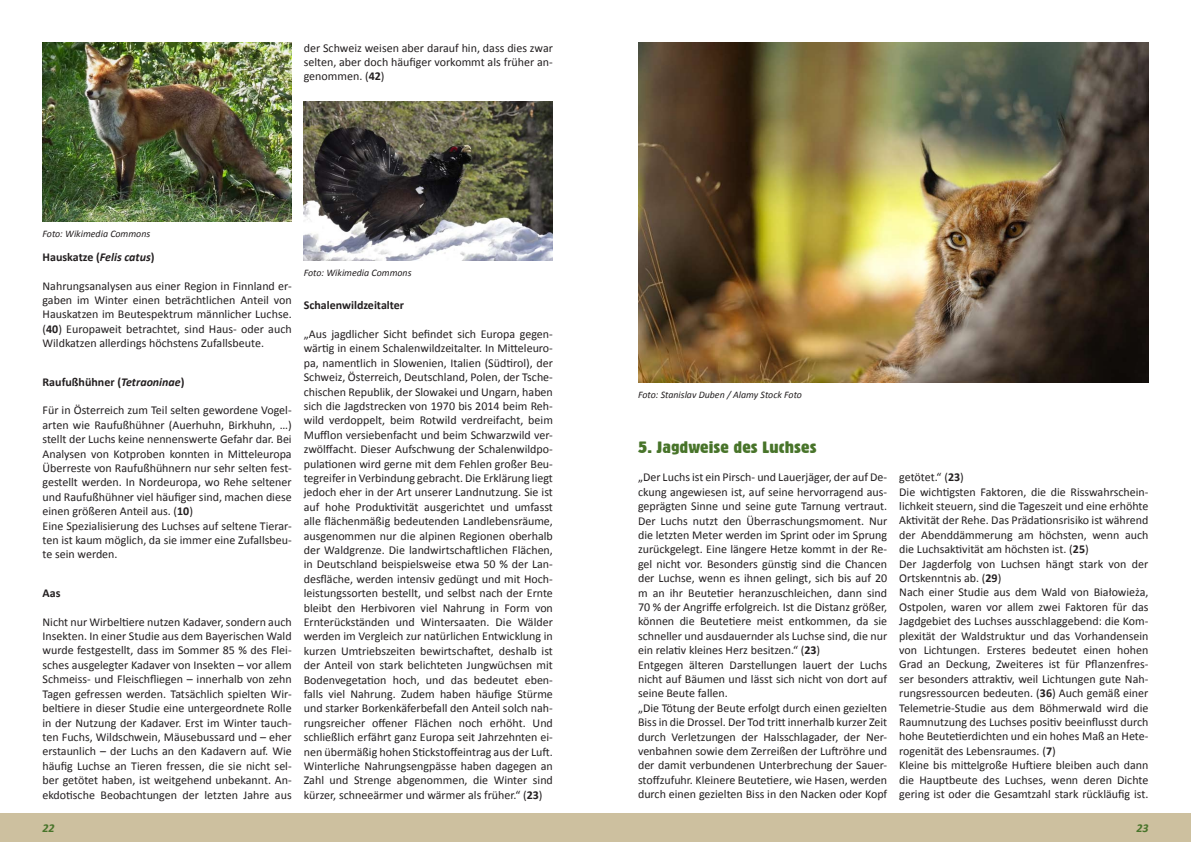
<style>
.page{position:relative;width:1191px;height:842px;background:#fff}
.page>*{position:absolute;margin:0;border:0;box-sizing:border-box;transform-origin:0 0}
.t1{font:16px "Gothic 821 Condensed BT";color:#48742a;scale:1.3 1}
.t2{font:12px/14.4px "Calibri";color:#231f20;text-align:justify}
.t3{font:700 12px "Calibri";color:#231f20}
.t4{font:italic 700 12px "Calibri";color:#48742a}
.t5{font:italic 10px "Calibri";color:#231f20}
.s1{font-weight:700}
.s2{font-style:italic}
</style>
<div class="page">
<div style="left:0;top:814px;width:420px;height:28px;background:#cdc09f"></div>
<div style="left:346px;top:814px;width:249px;height:28px;background:#cdc09f"></div>
<div style="left:595px;top:814px;width:596px;height:28px;background:#cdc09f"></div>
<img style="left:43px;top:43px;width:249px;height:178px">
<img style="left:638px;top:43px;width:510px;height:339px">
<img style="left:304px;top:102px;width:249px;height:158px">
<p class="t2" style="left:304px;top:40px;width:251px">der Schweiz weisen aber darauf hin, dass dies zwar selten, aber doch häufiger vorkommt als frü her an&shy;genommen. (<span class="s1">42</span>)</p>
<p class="t5" style="left:43px;top:228px;width:109px">Foto: Wikimedia Commons</p>
<p class="t3" style="left:43px;top:249px;width:114px">Hauskatze (<span class="s2">Felis catus</span>)</p>
<p class="t2" style="left:43px;top:278px;width:251px">Nahrungsanalysen aus einer Region in Finnland er&shy;gaben im Winter einen beträchtlichen Anteil von Hauskatzen im Beutespektrum männlicher Luchse. (<span class="s1">40</span>) Europaweit betrachtet, sind Haus- oder auch Wildkatzen allerdings höchstens Zufallsbeute.</p>
<p class="t3" style="left:43px;top:374px;width:143px">Raufußhühner (<span class="s2">Tetraoninae</span>)</p>
<p class="t2" style="left:43px;top:403px;width:251px;text-align:left">Für in Österreich zum Teil selten gewordene Vogel&shy;arten wie Raufußhühner (Auerhuhn, Birkhuhn, …) stellt der Luchs keine nennenswerte Gefahr dar. Bei Analysen von Kotproben konnten in Mitteleuropa Überreste von Raufußhühnern nur sehr selten fest&shy;gestellt werden. In Nordeuropa, wo Rehe seltener und Raufußhühner viel häufiger sind, machen diese einen größeren Anteil aus. (<span class="s1">10</span>)<br>Eine Spezialisierung des Luchses auf seltene Tierar&shy;ten ist kaum möglich, da sie immer eine Zufallsbeu&shy;te sein werden.</p>
<p class="t3" style="left:43px;top:585px;width:19px">Aas</p>
<p class="t2" style="left:43px;top:614px;width:251px">Nicht nur Wirbeltiere nutzen Kadaver, sondern auch Insekten. In einer Studie aus dem Bayerischen Wald wurde festgestellt, dass im Sommer 85 % des Flei&shy;sches ausgelegter Kadaver von Insekten – vor allem Schmeiss- und Fleischfliegen – innerhalb von zehn Tagen gefressen werden. Tatsächlich spielten Wir&shy;beltiere in dieser Studie eine untergeordnete Rolle in der Nutzung der Kadaver. Erst im Winter tauch&shy;ten Fuchs, Wildschwein, Mäusebussard und – eher erstaunlich – der Luchs an den Kadavern auf. Wie häufig Luchse an Tieren fressen, die sie nicht sel&shy;ber getötet haben, ist weitgehend unbekannt. An&shy;ekdotische Beobachtungen der letzten Jahre aus</p>
<p class="t5" style="left:304px;top:267px;width:109px">Foto: Wikimedia Commons</p>
<p class="t3" style="left:304px;top:298px;width:102px">Schalenwildzeitalter</p>
<p class="t2" style="left:304px;top:326px;width:251px">„Aus jagdlicher Sicht befindet sich Europa gegen&shy;wärtig in einem Schalenwildzeitalter. In Mitteleuro&shy;pa, namentlich in Slowenien, Italien (Südtirol), der Schweiz, Österreich, Deutschland, Polen, der Tsche&shy;chischen Republik, der Slowakei und Ungarn, haben sich die Jagdstrecken von 1970 bis 2014 beim Reh&shy;wild verdoppelt, beim Rotwild verdreifacht, beim Mufflon versiebenfacht und beim Schwarzwild ver&shy;zwölffacht. Dieser Aufschwung der Schalenwildpo&shy;pulationen wird gerne mit dem Fehlen großer Beu&shy;tegreifer in Verbindung gebracht. Die Erklärung liegt jedoch eher in der Art unserer Landnutzung. Sie ist auf hohe Produktivität ausgerichtet und umfasst alle flächenmäßig bedeutenden Landlebensräume, ausgenommen nur die alpinen Regionen oberhalb der Waldgrenze. Die landwirtschaftlichen Flächen, in Deutschland beispielsweise etwa 50 % der Lan&shy;desfläche, werden intensiv gedü ngt und mit Hoch&shy;leistungssorten bestellt, und selbst nach der Ernte bleibt den Herbivoren viel Nahrung in Form von Ernterückständen und Wintersaaten. Die Wälder werden im Vergleich zur natü rlichen Entwicklung in kurzen Umtriebszeiten bewirtschaftet, deshalb ist der Anteil von stark belichteten Jungwüchsen mit Bodenvegetation hoch, und das bedeutet eben&shy;falls viel Nahrung. Zudem haben häufige Stü rme und starker Borkenkäferbefall den Anteil solch nah&shy;rungsreicher offener Flächen noch erhöht. Und schließlich erfährt ganz Europa seit Jahrzehnten ei&shy;nen ü bermäßig hohen Stickstoffeintrag aus der Luft.<br>Winterliche Nahrungsengpässe haben dagegen an Zahl und Strenge abgenommen, die Winter sind kü rzer, schneeärmer und wärmer als frü her.“ (<span class="s1">23</span>)</p>
<p class="t5" style="left:638px;top:389px;width:165px">Foto: Stanislav Duben / Alamy Stock Foto</p>
<h1 class="t1" style="left:638px;top:437px;width:139px">5. Jagdweise des Luchses</h1>
<p class="t2" style="left:638px;top:470px;width:251px;text-align:left">„Der Luchs ist ein Pirsch- und Lauerjäger, der auf De&shy;ckung angewiesen ist, auf seine hervorragend aus&shy;geprägten Sinne und seine gute Tarnung vertraut.<br>Der Luchs nutzt den Überraschungsmoment. Nur die letzten Meter werden im Sprint oder im Sprung zurückgelegt. Eine längere Hetze kommt in der Re&shy;gel nicht vor. Besonders gü nstig sind die Chancen der Luchse, wenn es ihnen gelingt, sich bis auf 20 m an ihr Beutetier heranzuschleichen, dann sind 70 % der Angriffe erfolgreich. Ist die Distanz größer, können die Beutetiere meist entkommen, da sie schneller und ausdauernder als Luchse sind, die nur ein relativ kleines Herz besitzen.“ (<span class="s1">23</span>)<br>Entgegen älteren Darstellungen lauert der Luchs nicht auf Bäumen und lässt sich nicht von dort auf seine Beute fallen.<br>„Die Tötung der Beute erfolgt durch einen gezielten Biss in die Drossel. Der Tod tritt innerhalb kurzer Zeit durch Verletzungen der Halsschlagader, der Ner&shy;venbahnen sowie dem Zerreißen der Luftröhre und der damit verbundenen Unterbrechung der Sauer&shy;stoffzufuhr. Kleinere Beutetiere, wie Hasen, werden durch einen gezielten Biss in den Nacken oder Kopf</p>
<p class="t2" style="left:899px;top:469px;width:251px;text-align:left">getötet.“ (<span class="s1">23</span>)<br>Die wichtigsten Faktoren, die die Risswahrschein&shy;lichkeit steuern, sind die Tageszeit und eine erhöhte Aktivität der Rehe. Das Prädationsrisiko ist während der Abenddämmerung am höchsten, wenn auch die Luchsaktivität am höchsten ist. (<span class="s1">25</span>)<br>Der Jagderfolg von Luchsen hängt stark von der Ortskenntnis ab. (<span class="s1">29</span>)<br>Nach einer Studie aus dem Wald von Białowieża, Ostpolen, waren vor allem zwei Faktoren für das Jagdgebiet des Luchses ausschlaggebend: die Kom&shy;plexität der Waldstruktur und das Vorhandensein von Lichtungen. Ersteres bedeutet einen hohen Grad an Deckung, Zweiteres ist für Pflanzenfres&shy;ser besonders attraktiv, weil Lichtungen gute Nah&shy;rungsressourcen bedeuten. (<span class="s1">36</span>) Auch gemäß einer Telemetrie-Studie aus dem Böhmerwald wird die Raumnutzung des Luchses positiv beeinflusst durch hohe Beutetierdichten und ein hohes Maß an Hete&shy;rogenität des Lebensraumes. (<span class="s1">7</span>)<br>Kleine bis mittelgroße Huftiere bleiben auch dann die Hauptbeute des Luchses, wenn deren Dichte gering ist oder die Gesamtzahl stark rückläufig ist.</p>
<p class="t4" style="left:43px;top:820px;width:14px">22</p>
<p class="t4" style="left:1136px;top:820px;width:14px">23</p>
</div>
